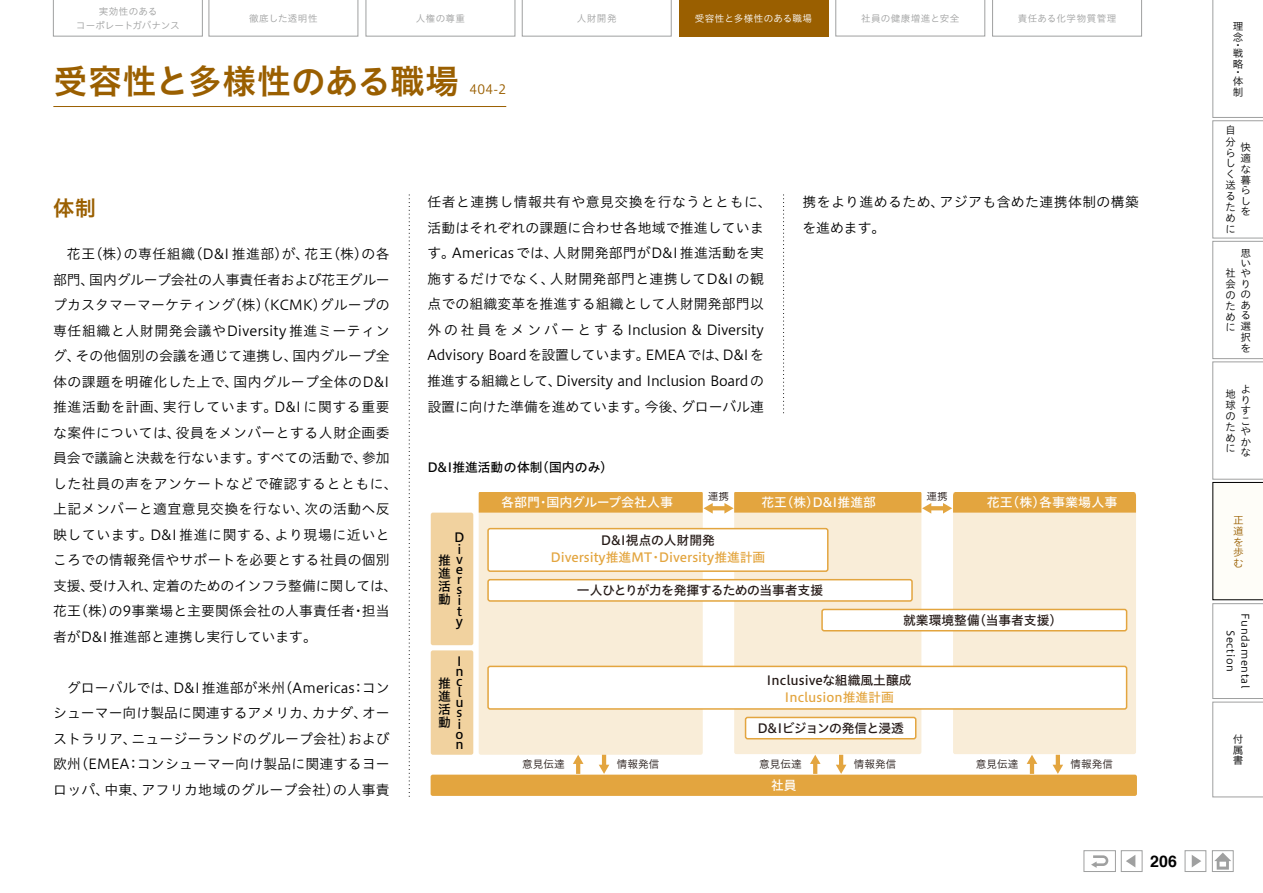
<style>
.page{position:relative;width:1263px;height:893px;background:#fff}
.page>*{position:absolute;margin:0;border:0;box-sizing:border-box;transform-origin:0 0}
.t1{font:34.05px "Hiragino UD Sans Std W6";letter-spacing:.005em;color:#9a5f00}
.t2{font:21.3px "Hiragino UD Sans Std W6";color:#9a5f00}
.t3{font:700 15.9px "Helvetica";color:#000}
.t4{font:13.8px/25.5px "Hiragino UD Sans Std W3";letter-spacing:.015em;color:#000}
.t5{font:13.8px/25.5px "Hiragino UD Sans Std W3";letter-spacing:.035em;color:#000}
.t6{font:12.75px/12.8px "Hiragino UD Sans Std W5";color:#000}
.t7{font:12.75px "Hiragino UD Sans Std W5";color:#e3a53f}
.t8{font:12.75px "Hiragino UD Sans Std W5";color:#231815}
.t9{font:12.75px "Hiragino UD Sans Std W5";color:#fff}
.t10{font:12.75px "Hiragino UD Sans Std W5";letter-spacing:-.03em;color:#231815}
.t11{font:12.75px "Hiragino UD Sans Std W5";letter-spacing:-.05em;color:#231815}
.t12{font:12.75px "Hiragino UD Sans Std W3";color:#9a5f00}
.t13{font:10.65px "Hiragino UD Sans Std W3";color:#231815}
.t14{font:10.65px/10.8px "Hiragino UD Sans Std W3";color:#000;text-align:justify}
.t15{font:10.35px/10.5px "Hiragino UD Sans Std W3";letter-spacing:.05em;color:#000}
.t16{font:10.35px/10.8px "Hiragino UD Sans Std W3";color:#9a5f00;text-align:justify}
.t17{font:9.6px "Hiragino UD Sans Std W3";letter-spacing:.035em;color:#9fa0a0}
.t18{font:9.6px/13.8px "Hiragino UD Sans Std W3";letter-spacing:.01em;color:#9fa0a0;text-align:center}
.t19{font:9.6px "Hiragino UD Sans Std W3";letter-spacing:.035em;color:#fff}
</style>
<div class="page">
<svg style="left:409px;top:195px;width:1px;height:602px"></svg>
<svg style="left:783px;top:195px;width:1px;height:218px"></svg>
<hr style="left:53px;top:106px;width:453px;height:1px;background:#9a5f00">
<div style="left:479px;top:514px;width:224px;height:241px;background:#f9edd8"></div>
<div style="left:734px;top:514px;width:187px;height:240px;background:#f9edd8"></div>
<div style="left:953px;top:514px;width:183px;height:240px;background:#f9edd8"></div>
<div style="left:431px;top:775px;width:706px;height:21px;background:#e3a53f;border-radius:2px"></div>
<div style="left:431px;top:513px;width:42px;height:132px;background:#f1d29f;border-radius:2px"></div>
<div style="left:431px;top:650px;width:42px;height:105px;background:#f1d29f;border-radius:2px"></div>
<div style="left:822px;top:609px;width:304px;height:22px;background:#fff;border-radius:2px"></div>
<div style="left:821px;top:609px;width:306px;height:22px;border:2px solid #e3a53f;border-radius:2px"></div>
<div style="left:488px;top:666px;width:638px;height:43px;background:#fff;border-radius:2px"></div>
<div style="left:487px;top:666px;width:640px;height:44px;border:2px solid #e3a53f;border-radius:2px"></div>
<div style="left:745px;top:717px;width:171px;height:22px;background:#fff;border-radius:2px"></div>
<div style="left:745px;top:717px;width:171px;height:22px;border:2px solid #e3a53f;border-radius:2px"></div>
<div style="left:488px;top:580px;width:424px;height:21px;background:#fff;border-radius:2px"></div>
<div style="left:487px;top:579px;width:426px;height:23px;border:2px solid #e3a53f;border-radius:2px"></div>
<div style="left:488px;top:529px;width:340px;height:42px;background:#fff;border-radius:2px"></div>
<div style="left:487px;top:528px;width:341px;height:44px;border:2px solid #e3a53f;border-radius:2px"></div>
<hr style="left:576px;top:762px;width:4px;height:12px;background:#e3a53f">
<svg style="left:573px;top:755px;width:10px;height:9px"></svg>
<hr style="left:602px;top:755px;width:4px;height:11px;background:#e3a53f">
<svg style="left:599px;top:765px;width:10px;height:9px"></svg>
<svg style="left:813px;top:764px;width:4px;height:10px"></svg>
<svg style="left:810px;top:755px;width:10px;height:9px"></svg>
<hr style="left:839px;top:755px;width:4px;height:11px;background:#e3a53f">
<svg style="left:836px;top:765px;width:10px;height:9px"></svg>
<hr style="left:1030px;top:762px;width:4px;height:12px;background:#e3a53f">
<svg style="left:1027px;top:755px;width:10px;height:9px"></svg>
<hr style="left:1056px;top:755px;width:4px;height:11px;background:#e3a53f">
<svg style="left:1052px;top:765px;width:11px;height:9px"></svg>
<svg style="left:713px;top:506px;width:11px;height:4px"></svg>
<svg style="left:479px;top:492px;width:234px;height:22px;background:#e5ac4e"></svg>
<svg style="left:931px;top:506px;width:12px;height:4px"></svg>
<svg style="left:724px;top:492px;width:207px;height:22px;background:#e6af55"></svg>
<svg style="left:943px;top:492px;width:193px;height:22px;background:#e5ac4f"></svg>
<div style="left:1185px;top:850px;width:21px;height:22px;background:#fff;border:1px solid #9fa0a0"></div>
<svg style="left:1192px;top:855px;width:9px;height:12px"></svg>
<div style="left:1121px;top:850px;width:21px;height:22px;background:#fff;border:1px solid #9fa0a0"></div>
<svg style="left:1126px;top:855px;width:9px;height:12px"></svg>
<div style="left:1212px;top:850px;width:21px;height:22px;background:#fff;border:1px solid #9fa0a0"></div>
<svg style="left:1214px;top:853px;width:17px;height:17px"></svg>
<div style="left:1084px;top:850px;width:32px;height:22px;background:#fff;border:1px solid #9fa0a0"></div>
<svg style="left:1091px;top:855px;width:17px;height:13px"></svg>
<svg style="left:1212px;top:0;width:51px;height:797px"></svg>
<svg style="left:53px;top:0;width:150px;height:36px"></svg>
<svg style="left:209px;top:0;width:149px;height:36px"></svg>
<svg style="left:366px;top:0;width:149px;height:36px"></svg>
<svg style="left:522px;top:0;width:149px;height:36px"></svg>
<div style="left:679px;top:0;width:149px;height:36px;background:#9a5f00"></div>
<svg style="left:835px;top:0;width:150px;height:36px"></svg>
<svg style="left:992px;top:0;width:150px;height:36px"></svg>
<p class="t18" style="left:76px;top:4px;width:105px">実効性のある<br>コーポレートガバナンス</p>
<p class="t17" style="left:249px;top:11px;width:70px">徹底した透明性</p>
<p class="t17" style="left:416px;top:11px;width:51px">人権の尊重</p>
<p class="t17" style="left:577px;top:11px;width:41px">人財開発</p>
<p class="t19" style="left:695px;top:11px;width:119px">受容性と多様性のある職場</p>
<p class="t17" style="left:861px;top:11px;width:100px">社員の健康増進と安全</p>
<p class="t17" style="left:1018px;top:11px;width:100px">責任ある化学物質管理</p>
<h1 class="t1" style="left:53px;top:55px;width:407px">受容性と多様性のある職場</h1>
<p class="t12" style="left:469px;top:79px;width:38px">404-2</p>
<h2 class="t2" style="left:53px;top:191px;width:44px">体制</h2>
<p class="t4" style="left:53px;top:240px;width:346px;text-indent:14px">花王（株）の専任組織（D&amp;I 推進部）が、花王（株）の各部門、国内グループ会社の人事責任者および花王グループカスタマーマーケティング（株）（KCMK）グループの専任組織と人財開発会議やDiversity 推進ミーティング、その他個別の会議を通じて連携し、国内グループ全体の課題を明確化した上で、国内グループ全体のD&amp;I推進活動を計画、実行しています。D&amp;I に関する重要な案件については、役員をメンバーとする人財企画委員会で議論と決裁を行ないます。すべての活動で、参加した社員の声をアンケートなどで確認するとともに、上記メンバーと適宜意見交換を行ない、次の活動へ反映しています。D&amp;I 推進に関する、より現場に近いところでの情報発信やサポートを必要とする社員の個別支援、受け入れ、定着のためのインフラ整備に関しては、花王（株）の9事業場と主要関係会社の人事責任者・担当者がD&amp;I推進部と連携し実行しています。</p>
<p class="t4" style="left:53px;top:674px;width:338px;text-align:justify;text-indent:14px">グローバルでは、D&amp;I推進部が米州（Americas：コンシューマー向け製品に関連するアメリカ、カナダ、オーストラリア、ニュージーランドのグループ会社）および欧州（EMEA：コンシューマー向け製品に関連するヨーロッパ、中東、アフリカ地域のグループ会社）の人事責</p>
<p class="t4" style="left:427px;top:189px;width:346px">任者と連携し情報共有や意見交換を行なうとともに、活動はそれぞれの課題に合わせ各地域で推進しています。Americas では、人財開発部門がD&amp;I 推進活動を実施するだけでなく、人財開発部門と連携してD&amp;I の観点での組織変革を推進する組織として人財開発部門以外の社員をメンバーとする Inclusion &amp; Diversity Advisory Boardを設置しています。EMEAでは、D&amp;Iを推進する組織として、Diversity and Inclusion Boardの設置に向けた準備を進めています。今後、グローバル連</p>
<p class="t5" style="left:802px;top:189px;width:338px">携をより進めるため、アジアも含めた連携体制の構築を進めます。</p>
<p class="t6" style="left:427px;top:460px;width:187px">D&amp;I推進活動の体制（国内のみ）</p>
<p class="t6" style="left:454px;top:531px;width:11px;line-height:11.4px">D i</p>
<p class="t6" style="left:456px;top:553px;width:9px;line-height:10.1px;text-align:justify">v e r s</p>
<p class="t6" style="left:456px;top:594px;width:9px;line-height:10.5px">i t y</p>
<p class="t6" style="left:438px;top:553px;width:14px;text-align:justify">推進活動</p>
<p class="t6" style="left:455px;top:655px;width:9px;line-height:9.9px">I n c</p>
<p class="t6" style="left:455px;top:687px;width:9px;line-height:9.9px;text-align:justify">l u s</p>
<p class="t6" style="left:455px;top:718px;width:9px;line-height:10.1px">i o n</p>
<p class="t6" style="left:438px;top:676px;width:14px;text-align:justify">推進活動</p>
<p class="t13" style="left:708px;top:488px;width:23px">連携</p>
<p class="t13" style="left:926px;top:488px;width:23px">連携</p>
<p class="t9" style="left:501px;top:492px;width:174px">各部門・国内グループ会社人事</p>
<p class="t9" style="left:761px;top:492px;width:116px">花王(株)D&amp;I推進部</p>
<p class="t9" style="left:987px;top:492px;width:132px">花王(株)各事業場人事</p>
<p class="t8" style="left:601px;top:531px;width:116px">D&amp;I視点の人財開発</p>
<p class="t7" style="left:550px;top:548px;width:216px">Diversity推進MT・Diversity推進計画</p>
<p class="t10" style="left:577px;top:581px;width:248px">一人ひとりが力を発揮するための当事者支援</p>
<p class="t8" style="left:903px;top:611px;width:154px">就業環境整備(当事者支援)</p>
<p class="t8" style="left:767px;top:670px;width:146px">Inclusiveな組織風土醸成</p>
<p class="t7" style="left:784px;top:687px;width:111px">Inclusion推進計画</p>
<p class="t11" style="left:757px;top:718px;width:148px">D&amp;Iビジョンの発信と浸透</p>
<p class="t13" style="left:522px;top:756px;width:44px">意見伝達</p>
<p class="t13" style="left:617px;top:756px;width:44px">情報発信</p>
<p class="t13" style="left:759px;top:756px;width:44px">意見伝達</p>
<p class="t13" style="left:854px;top:756px;width:44px">情報発信</p>
<p class="t13" style="left:976px;top:756px;width:44px">意見伝達</p>
<p class="t13" style="left:1071px;top:756px;width:44px">情報発信</p>
<p class="t9" style="left:771px;top:776px;width:27px">社員</p>
<p class="t3" style="left:1150px;top:848px;width:28px">206</p>
<p class="t15" style="left:1233px;top:20px;width:12px">理念</p>
<p class="t15" style="left:1233px;top:40px;width:12px;line-height:8.2px">・戦</p>
<p class="t15" style="left:1233px;top:60px;width:12px;line-height:8.2px">略・体</p>
<p class="t15" style="left:1233px;top:86px;width:11px">制</p>
<p class="t14" style="left:1225px;top:124px;width:11px;text-align:left">自分らしく送るために</p>
<p class="t15" style="left:1240px;top:142px;width:12px;text-align:justify">快適な暮らしを</p>
<p class="t15" style="left:1240px;top:247px;width:12px">思いやりのある選択を</p>
<p class="t14" style="left:1225px;top:267px;width:12px">社会のために</p>
<p class="t14" style="left:1225px;top:388px;width:11px">地球のために</p>
<p class="t15" style="left:1240px;top:383px;width:12px">よりすこやかな</p>
<p class="t16" style="left:1233px;top:514px;width:12px">正道を歩む</p>
<p class="t15" style="left:1253px;top:613px;width:76px;line-height:14.9px;text-align:center;rotate:90deg">Fundamental<br>Section</p>
<p class="t15" style="left:1233px;top:733px;width:11px;text-align:justify">付属書</p>
</div>
